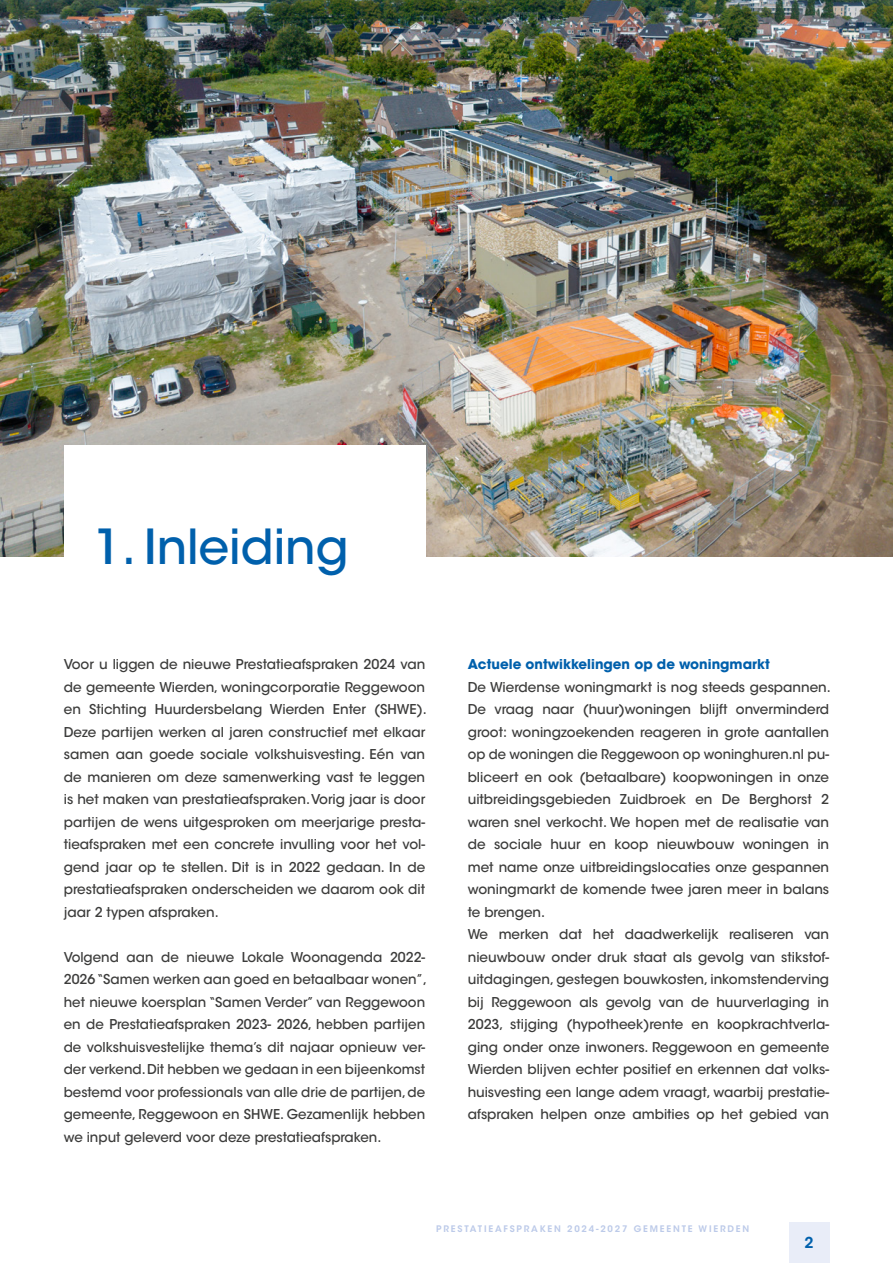
<style>
.page{position:relative;width:893px;height:1263px;background:#fff}
.page>*{position:absolute;margin:0;border:0;box-sizing:border-box;transform-origin:0 0}
.t1{font:500 48px "ITC Avant Garde Std";color:#0060ac}
.t2{font:600 15px "ITC Avant Garde Std";color:#0060ac}
.t3{font:500 13.5px/22.5px "ITC Avant Garde Std";color:#3c3c3b}
.t4{font:700 13.5px "ITC Avant Garde Std";color:#0060ac}
.t5{font:600 9px "ITC Avant Garde Std";letter-spacing:.2em;color:#bccae9}
</style>
<div class="page">
<div style="left:789px;top:1222px;width:40px;height:41px;background:#e9edf8"></div>
<img style="left:0;top:0;width:893px;height:556px">
<div style="left:64px;top:445px;width:361px;height:203px;background:#fff"></div>
<h1 class="t1" style="left:94px;top:517px;width:257px">1. Inleiding</h1>
<p class="t3" style="left:64px;top:653px;width:365px">Voor u liggen de nieuwe Prestatieafspraken 2024 van de gemeente Wierden, woningcorporatie Reggewoon en Stichting Huurdersbelang Wierden Enter (SHWE).<br>Deze partijen werken al jaren constructief met elkaar samen aan goede sociale volkshuisvesting. Eén van de manieren om deze samenwerking vast te leggen is het maken van prestatieafspraken. Vorig jaar is door partijen de wens uitgesproken om meerjarige presta&shy;tieafspraken met een concrete invulling voor het vol&shy;gend jaar op te stellen. Dit is in 2022 gedaan. In de prestatieafspraken onderscheiden we daarom ook dit jaar 2 typen afspraken.</p>
<p class="t3" style="left:64px;top:945px;width:365px">Volgend aan de nieuwe Lokale Woonagenda 2022- 2026 “Samen werken aan goed en betaalbaar wonen”, het nieuwe koersplan “Samen Verder” van Reggewoon en de Prestatieafspraken 2023- 2026, hebben partijen de volkshuisvestelijke thema’s dit najaar opnieuw ver&shy;der verkend. Dit hebben we gedaan in een bijeenkomst bestemd voor professionals van alle drie de partijen, de gemeente, Reggewoon en SHWE. Gezamenlijk hebben we input geleverd voor deze prestatieafspraken.</p>
<p class="t4" style="left:468px;top:655px;width:304px">Actuele ontwikkelingen op de woningmarkt</p>
<p class="t3" style="left:468px;top:675px;width:365px">De Wierdense woningmarkt is nog steeds gespannen.<br>De vraag naar (huur)woningen blijft onverminderd groot: woningzoekenden reageren in grote aantallen op de woningen die Reggewoon op woninghuren.nl pu&shy;bliceert en ook (betaalbare) koopwoningen in onze uitbreidingsgebieden Zuidbroek en De Berghorst 2 waren snel verkocht. We hopen met de realisatie van de sociale huur en koop nieuwbouw woningen in met name onze uitbreidingslocaties onze gespannen woningmarkt de komende twee jaren meer in balans te brengen.<br>We merken dat het daadwerkelijk realiseren van nieuwbouw onder druk staat als gevolg van stikstof&shy;uitdagingen, gestegen bouwkosten, inkomstenderving bij Reggewoon als gevolg van de huurverlaging in 2023, stijging (hypotheek)rente en koopkrachtverla&shy;ging onder onze inwoners. Reggewoon en gemeente Wierden blijven echter positief en erkennen dat volks&shy;huisvesting een lange adem vraagt, waarbij prestatie&shy;afspraken helpen onze ambities op het gebied van</p>
<p class="t5" style="left:436px;top:1223px;width:314px">PRESTATIEAFSPRAKEN 2024-2027 GEMEENTE WIERDEN</p>
<p class="t2" style="left:804px;top:1233px;width:11px">2</p>
</div>
